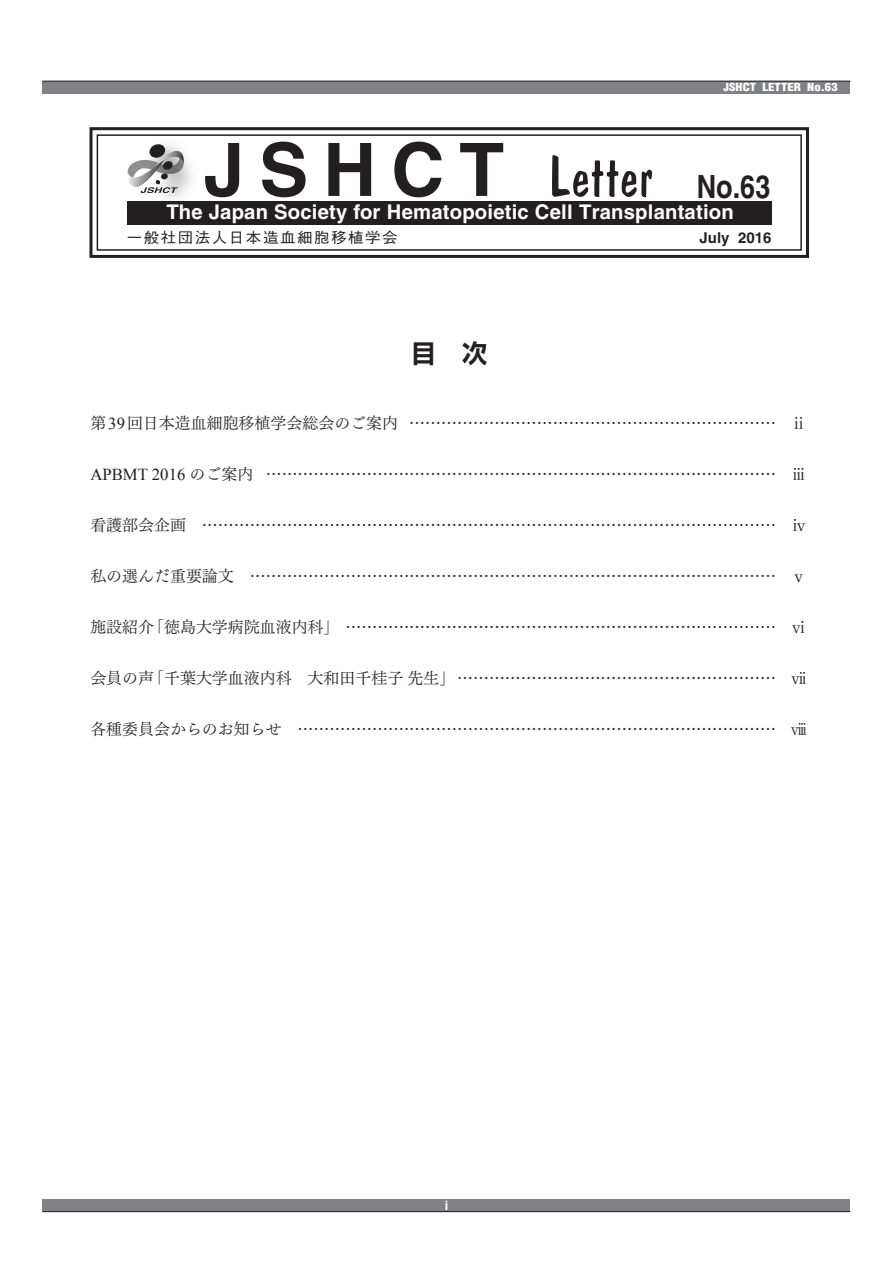
<style>
.page{position:relative;width:893px;height:1263px;background:#fff}
.page>*{position:absolute;margin:0;border:0;box-sizing:border-box;transform-origin:0 0}
.t1{font:700 73.8px "Helvetica LT Std";letter-spacing:.2em;color:#231f20}
.t2{font:700 condensed 31.95px "Helvetica";color:#231f20}
.t3{font:25.5px "New Rodin Pro B";color:#231f20}
.t4{font:700 20.25px "Helvetica LT Std";letter-spacing:.01em;color:#fff}
.t5{font:15.9px "Tsuku Min Pro R";color:#231f20}
.t6{font:700 15px "Helvetica LT Std";color:#231f20}
.t7{font:500 14.7px "Gothic BBB Pro";letter-spacing:.1em;color:#231f20;scale:1.05 1}
.t8{font:700 12.75px "Helvetica LT Std";color:#fff}
.t9{font:900 condensed 10.8px "Helvetica LT Std";color:#fff;scale:1.18 1}
.s1{font-family:"Times New Roman";font-size:16.8px}
</style>
<div class="page">
<div style="left:43px;top:1199px;width:807px;height:13px;background:#808285"></div>
<div style="left:43px;top:81px;width:807px;height:13px;background:#808285"></div>
<svg style="left:552px;top:155px;width:100px;height:43px"></svg>
<div style="left:89px;top:127px;width:720px;height:131px;border:3px solid #231f20"></div>
<img style="left:148px;top:160px;width:54px;height:42px">
<svg style="left:127px;top:144px;width:58px;height:49px"></svg>
<div style="left:127px;top:202px;width:644px;height:23px;background:#231f20"></div>
<div style="left:97px;top:134px;width:705px;height:117px;border:2px solid #231f20"></div>
<hr style="left:43px;top:81px;width:807px;height:1px;background:#231f20">
<hr style="left:43px;top:1211px;width:807px;height:1px;background:#231f20">
<h1 class="t1" style="left:203px;top:125px;width:302px">JSHCT</h1>
<p class="t9" style="left:724px;top:81px;width:98px">JSHCT LETTER No.63</p>
<h2 class="t2" style="left:697px;top:167px;width:75px">No.63</h2>
<p class="t4" style="left:166px;top:200px;width:569px">The Japan Society for Hematopoietic Cell Transplantation</p>
<p class="t7" style="left:127px;top:225px;width:260px">一般社団法人日本造血細胞移植学会</p>
<p class="t6" style="left:700px;top:228px;width:73px">July 2016</p>
<p class="t3" style="left:411px;top:331px;width:78px">目　次</p>
<p class="t5" style="left:90px;top:408px;width:718px">第<span class="s1">39</span>回日本造血細胞移植学会総会のご案内 …………………………………………………………… ⅱ</p>
<p class="t5" style="left:90px;top:459px;width:718px"><span class="s1">APBMT 2016</span> のご案内 …………………………………………………………………………………… ⅲ</p>
<p class="t5" style="left:90px;top:510px;width:718px">看護部会企画 ……………………………………………………………………………………………… ⅳ</p>
<p class="t5" style="left:90px;top:561px;width:718px">私の選んだ重要論文 ……………………………………………………………………………………… ⅴ</p>
<p class="t5" style="left:90px;top:612px;width:718px">施設紹介「徳島大学病院血液内科」 ……………………………………………………………………… ⅵ</p>
<p class="t5" style="left:90px;top:663px;width:718px">会員の声「千葉大学血液内科 大和田千桂子先生」…………………………………………………… ⅶ</p>
<p class="t5" style="left:90px;top:714px;width:718px">各種委員会からのお知らせ ……………………………………………………………………………… ⅷ</p>
<p class="t8" style="left:445px;top:1197px;width:5px">i</p>
</div>
